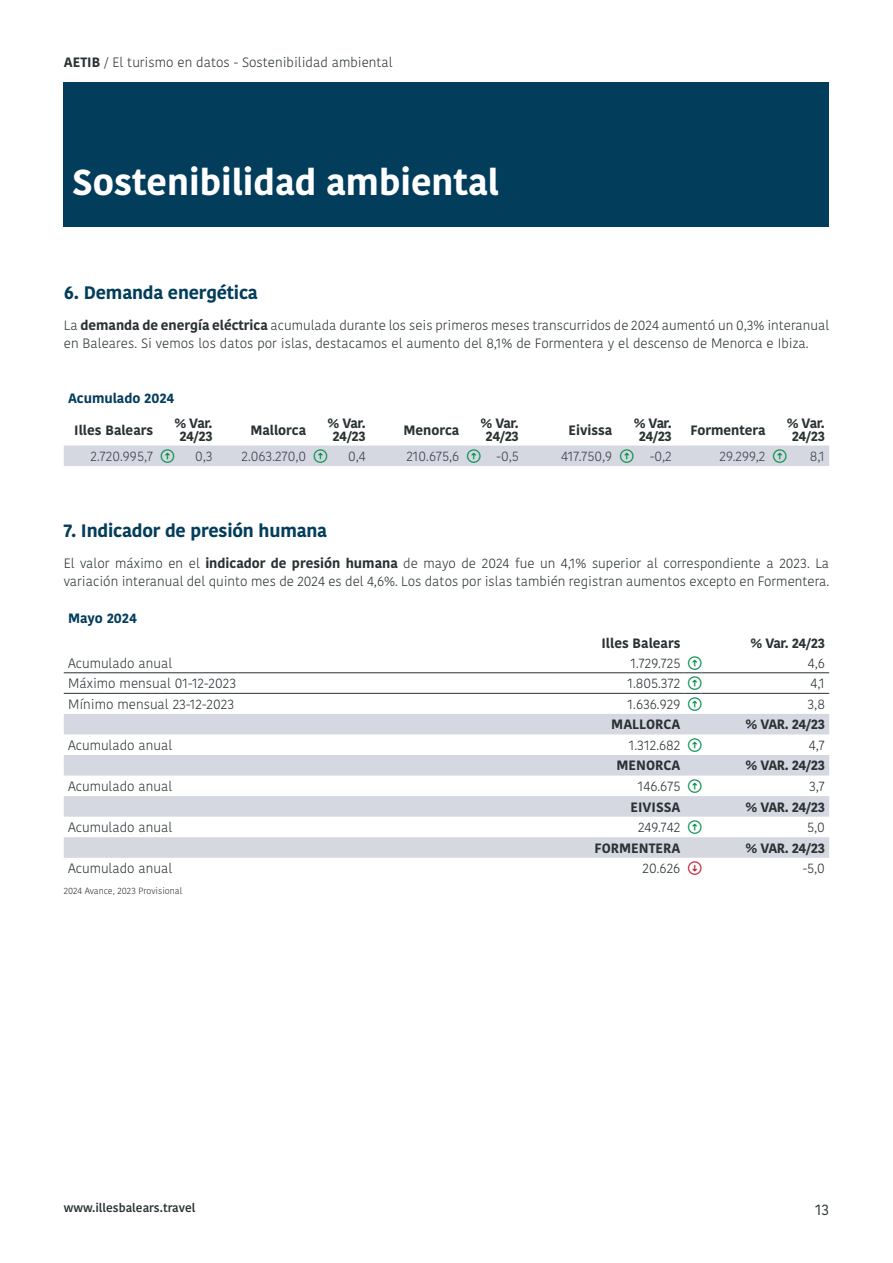
<style>
.page{position:relative;width:893px;height:1263px;background:#fff}
.page>*{position:absolute;margin:0;border:0;box-sizing:border-box;transform-origin:0 0}
.t1{font:700 36px "Kohinoor Devanagari";color:#fff}
.Titulo_H4{font:700 18px "Kohinoor Devanagari";letter-spacing:-.01em;color:#033d5c}
.t2{font:15px "Kohinoor Devanagari";color:#2a3234}
.Párrafo_-_P{font:300 13.5px/18px "Kohinoor Devanagari";color:#2a3234}
.Párrafo_-_P-2{font:700 13.5px/13.5px "Kohinoor Devanagari";color:#2a3234;text-align:center}
.Párrafo_-_P-3{font:300 13.5px "Kohinoor Devanagari";color:#3b4052}
.Párrafo_-_P-4{font:700 13.5px "Kohinoor Devanagari";color:#033d5c}
.t3{font:600 12px "Kohinoor Devanagari";color:#2a3234}
.Párrafo_-_P-5{font:300 9px "Kohinoor Devanagari";color:#2a3234}
.s1{font-weight:700}
</style>
<div class="page">
<div style="left:64px;top:82px;width:765px;height:145px;background:#033d5c"></div>
<svg style="left:64px;top:714px;width:765px;height:144px;fill:#d5d8e0"></svg>
<hr style="left:64px;top:672px;width:493px;height:1px;background:#2a3234">
<hr style="left:557px;top:672px;width:128px;height:1px;background:#2a3234">
<hr style="left:702px;top:672px;width:127px;height:1px;background:#2a3234">
<hr style="left:64px;top:693px;width:493px;height:1px;background:#2a3234">
<hr style="left:557px;top:693px;width:128px;height:1px;background:#2a3234">
<hr style="left:702px;top:693px;width:127px;height:1px;background:#2a3234">
<div style="left:64px;top:445px;width:765px;height:21px;background:#d5d8e0"></div>
<svg style="left:685px;top:672px;width:17px;height:22px"></svg>
<svg style="left:688px;top:738px;width:14px;height:14px"></svg>
<svg style="left:688px;top:779px;width:14px;height:14px"></svg>
<svg style="left:688px;top:820px;width:14px;height:14px"></svg>
<p class="Párrafo_-_P" style="left:64px;top:54px;width:330px"><span class="s1">AETIB</span> / El turismo en datos - Sostenibilidad ambiental</p>
<p class="t1" style="left:72px;top:151px;width:428px">Sostenibilidad ambiental</p>
<p class="Titulo_H4" style="left:64px;top:277px;width:196px">6. Demanda energética</p>
<p class="Párrafo_-_P" style="left:64px;top:316px;width:767px">La <span class="s1">demanda de energía eléctrica</span> acumulada durante los seis primeros meses transcurridos de 2024 aumentó un 0,3% interanual en Baleares. Si vemos los datos por islas, destacamos el aumento del 8,1% de Formentera y el descenso de Menorca e Ibiza.</p>
<p class="Párrafo_-_P-4" style="left:68px;top:386px;width:108px">Acumulado 2024</p>
<p class="Párrafo_-_P-2" style="left:74px;top:423px;width:80px">Illes Balears</p>
<p class="Párrafo_-_P-2" style="left:174px;top:416px;width:40px">% Var.<br>24/23</p>
<p class="Párrafo_-_P-2" style="left:250px;top:423px;width:57px">Mallorca</p>
<p class="Párrafo_-_P-2" style="left:327px;top:416px;width:40px">% Var.<br>24/23</p>
<p class="Párrafo_-_P-2" style="left:403px;top:423px;width:57px">Menorca</p>
<p class="Párrafo_-_P-2" style="left:481px;top:416px;width:40px">% Var.<br>24/23</p>
<p class="Párrafo_-_P-2" style="left:569px;top:423px;width:45px">Eivissa</p>
<p class="Párrafo_-_P-2" style="left:634px;top:416px;width:40px">% Var.<br>24/23</p>
<p class="Párrafo_-_P-2" style="left:691px;top:423px;width:76px">Formentera</p>
<p class="Párrafo_-_P-2" style="left:787px;top:416px;width:40px">% Var.<br>24/23</p>
<p class="Párrafo_-_P-3" style="left:91px;top:448px;width:64px">2.720.995,7</p>
<p class="Párrafo_-_P-3" style="left:195px;top:448px;width:19px">0,3</p>
<p class="Párrafo_-_P-3" style="left:241px;top:448px;width:66px">2.063.270,0</p>
<p class="Párrafo_-_P-3" style="left:348px;top:448px;width:19px">0,4</p>
<p class="Párrafo_-_P-3" style="left:406px;top:448px;width:54px">210.675,6</p>
<p class="Párrafo_-_P-3" style="left:497px;top:448px;width:24px">-0,5</p>
<p class="Párrafo_-_P-3" style="left:561px;top:448px;width:53px">417.750,9</p>
<p class="Párrafo_-_P-3" style="left:650px;top:448px;width:23px">-0,2</p>
<p class="Párrafo_-_P-3" style="left:719px;top:448px;width:47px">29.299,2</p>
<p class="Párrafo_-_P-3" style="left:810px;top:448px;width:17px">8,1</p>
<p class="Titulo_H4" style="left:64px;top:515px;width:265px">7. Indicador de presión humana</p>
<p class="Párrafo_-_P" style="left:64px;top:554px;width:767px">El valor máximo en el <span class="s1">indicador de presión humana</span> de mayo de 2024 fue un 4,1% superior al correspondiente a 2023. La variación interanual del quinto mes de 2024 es del 4,6%. Los datos por islas también registran aumentos excepto en Formentera.</p>
<p class="Párrafo_-_P-4" style="left:68px;top:606px;width:70px">Mayo 2024</p>
<p class="Párrafo_-_P-2" style="left:601px;top:636px;width:80px">Illes Balears</p>
<p class="Párrafo_-_P-2" style="left:751px;top:636px;width:76px">% Var. 24/23</p>
<p class="Párrafo_-_P" style="left:68px;top:654px;width:106px">Acumulado anual</p>
<p class="Párrafo_-_P" style="left:630px;top:654px;width:51px">1.729.725</p>
<p class="Párrafo_-_P" style="left:808px;top:654px;width:19px">4,6</p>
<p class="Párrafo_-_P" style="left:68px;top:675px;width:170px">Máximo mensual 01-12-2023</p>
<p class="Párrafo_-_P" style="left:627px;top:675px;width:54px">1.805.372</p>
<p class="Párrafo_-_P" style="left:810px;top:675px;width:16px">4,1</p>
<p class="Párrafo_-_P" style="left:68px;top:695px;width:168px">Mínimo mensual 23-12-2023</p>
<p class="Párrafo_-_P" style="left:628px;top:695px;width:54px">1.636.929</p>
<p class="Párrafo_-_P" style="left:807px;top:695px;width:19px">3,8</p>
<p class="Párrafo_-_P-2" style="left:611px;top:718px;width:71px">MALLORCA</p>
<p class="Párrafo_-_P-2" style="left:746px;top:718px;width:81px">% VAR. 24/23</p>
<p class="Párrafo_-_P" style="left:68px;top:736px;width:106px">Acumulado anual</p>
<p class="Párrafo_-_P" style="left:629px;top:736px;width:53px">1.312.682</p>
<p class="Párrafo_-_P" style="left:809px;top:736px;width:17px">4,7</p>
<p class="Párrafo_-_P-2" style="left:616px;top:759px;width:65px">MENORCA</p>
<p class="Párrafo_-_P-2" style="left:746px;top:759px;width:81px">% VAR. 24/23</p>
<p class="Párrafo_-_P" style="left:68px;top:777px;width:106px">Acumulado anual</p>
<p class="Párrafo_-_P" style="left:638px;top:777px;width:44px">146.675</p>
<p class="Párrafo_-_P" style="left:809px;top:777px;width:17px">3,7</p>
<p class="Párrafo_-_P-2" style="left:630px;top:800px;width:51px">EIVISSA</p>
<p class="Párrafo_-_P-2" style="left:746px;top:800px;width:81px">% VAR. 24/23</p>
<p class="Párrafo_-_P" style="left:68px;top:818px;width:106px">Acumulado anual</p>
<p class="Párrafo_-_P" style="left:638px;top:818px;width:44px">249.742</p>
<p class="Párrafo_-_P" style="left:807px;top:818px;width:19px">5,0</p>
<p class="Párrafo_-_P-2" style="left:594px;top:841px;width:87px">FORMENTERA</p>
<p class="Párrafo_-_P-2" style="left:746px;top:841px;width:81px">% VAR. 24/23</p>
<p class="Párrafo_-_P" style="left:68px;top:859px;width:106px">Acumulado anual</p>
<p class="Párrafo_-_P" style="left:643px;top:859px;width:39px">20.626</p>
<p class="Párrafo_-_P" style="left:803px;top:859px;width:24px">-5,0</p>
<p class="Párrafo_-_P-5" style="left:64px;top:886px;width:120px">2024 Avance, 2023 Provisional</p>
<p class="t3" style="left:64px;top:1200px;width:133px">www.illesbalears.travel</p>
<p class="t2" style="left:815px;top:1201px;width:16px">13</p>
</div>
